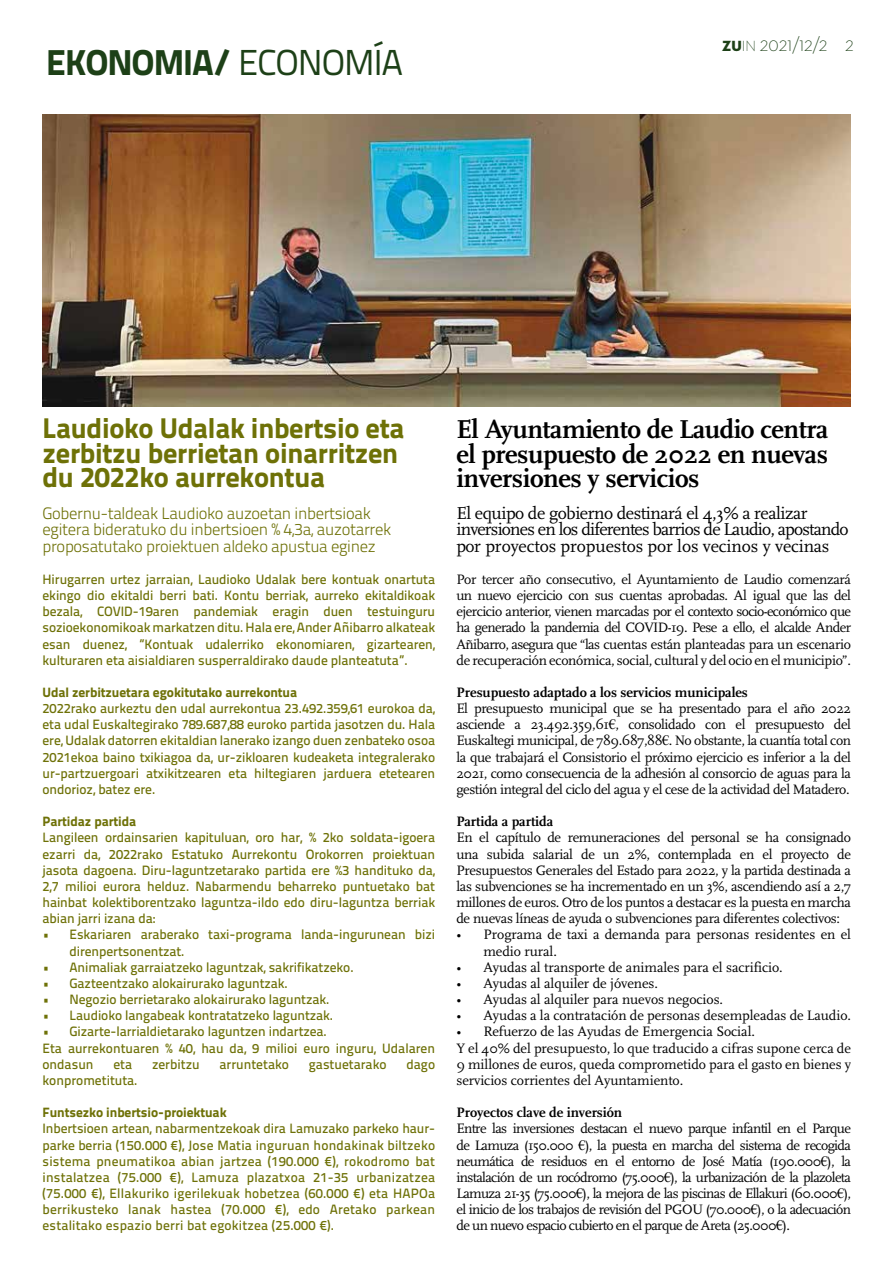
<style>
.page{position:relative;width:893px;height:1263px;background:#fff}
.page>*{position:absolute;margin:0;border:0;box-sizing:border-box;transform-origin:0 0}
.t1{font:36px "Titillium Text 25 L 999 wt";letter-spacing:-.03em;color:#1d4017}
.t2{font:28.5px/24.2px "Titillium Text 25 L 999 wt";letter-spacing:-.01em;color:#6e7107}
.t3{font:700 27px/24.3px "Scala";letter-spacing:-.015em;color:#000;text-align:justify}
.t4{font:300 21px "Neutraface 2 Display";color:#1d4017}
.t5{font:18px/16.2px "Scala";letter-spacing:-.025em;color:#000}
.t6{font:16.5px/16.2px "Titillium Text 25 L 250 wt";letter-spacing:-.02em;color:#6e7107}
.t7{font:14.25px/16.2px "Scala";letter-spacing:-.005em;color:#000;text-align:justify}
.t8{font:700 14.25px "Scala";letter-spacing:-.005em;color:#000}
.t9{font:13.5px/16.2px "Titillium Text 25 L 600 wt";letter-spacing:-.005em;color:#6e7107;text-align:justify}
.t10{font:13.5px "Titillium Text 25 L 999 wt";letter-spacing:-.005em;color:#6e7107}
.s1{font-family:"Titillium Text 25 L 400 wt"}
.s2{font-family:"Neutraface 2 Display Titling";font-weight:400;font-size:15px}
.s3{font-size:15px}
.s4{font-family:"Times New Roman"}
</style>
<div class="page">
<img style="left:42px;top:115px;width:808px;height:291px">
<h1 class="t1" style="left:46px;top:34px;width:359px">EKONOMIA/ <span class="s1">ECONOMÍA</span></h1>
<h3 class="t4" style="left:722px;top:32px;width:133px"><span class="s2">ZU</span><span class="s3">IN</span> 2021/12/2 2</h3>
<h2 class="t2" style="left:43px;top:415px;width:363px">Laudioko Udalak inbertsio eta zerbitzu berrietan oinarritzen du 2022ko aurrekontua</h2>
<p class="t6" style="left:43px;top:504px;width:350px">Gobernu-taldeak Laudioko auzoetan inbertsioak egitera bideratuko du inbertsioen % 4,3a, auzotarrek proposatutako proiektuen aldeko apustua eginez</p>
<p class="t9" style="left:43px;top:570px;width:394px">Hirugarren urtez jarraian, Laudioko Udalak bere kontuak onartuta ekingo dio ekitaldi berri bati. Kontu berriak, aurreko ekitaldikoak bezala, COVID-19aren pandemiak eragin duen testuinguru sozioekonomikoak markatzen ditu. Hala ere, Ander Añibarro alkateak esan duenez, “Kontuak udalerriko ekonomiaren, gizartearen, kulturaren eta aisialdiaren susperraldirako daude planteatuta”.</p>
<p class="t10" style="left:43px;top:682px;width:256px">Udal zerbitzuetara egokitutako aurrekontua</p>
<p class="t9" style="left:43px;top:699px;width:394px">2022rako aurkeztu den udal aurrekontua 23.492.359,61 eurokoa da, eta udal Euskaltegirako 789.687,88 euroko partida jasotzen du. Hala ere, Udalak datorren ekitaldian lanerako izango duen zenbateko osoa 2021ekoa baino txikiagoa da, ur-zikloaren kudeaketa integralerako ur-partzuergoari atxikitzearen eta hiltegiaren jarduera etetearen ondorioz, batez ere.</p>
<p class="t10" style="left:43px;top:811px;width:95px">Partidaz partida</p>
<p class="t9" style="left:43px;top:829px;width:394px">Langileen ordainsarien kapituluan, oro har, % 2ko soldata-igoera ezarri da, 2022rako Estatuko Aurrekontu Orokorren proiektuan jasota dagoena. Diru-laguntzetarako partida ere %3 handituko da, 2,7 milioi eurora helduz. Nabarmendu beharreko puntuetako bat hainbat kolektiborentzako laguntza-ildo edo diru-laguntza berriak abian jarri izana da:</p>
<p class="t9" style="left:70px;top:926px;width:367px;text-indent:-27px">• Eskariaren araberako taxi-programa landa-ingurunean bizi direnpertsonentzat.</p>
<p class="t9" style="left:43px;top:958px;width:313px">• Animaliak garraiatzeko laguntzak, sakrifikatzeko.</p>
<p class="t9" style="left:43px;top:974px;width:247px">• Gazteentzako alokairurako laguntzak.</p>
<p class="t9" style="left:43px;top:990px;width:289px">• Negozio berrietarako alokairurako laguntzak.</p>
<p class="t9" style="left:43px;top:1007px;width:292px">• Laudioko langabeak kontratatzeko laguntzak.</p>
<p class="t9" style="left:43px;top:1023px;width:394px;text-align:left">• Gizarte-larrialdietarako laguntzen indartzea.<br>Eta aurrekontuaren % 40, hau da, 9 milioi euro inguru, Udalaren ondasun</p>
<p class="t9" style="left:113px;top:1055px;width:20px">eta</p>
<p class="t9" style="left:152px;top:1055px;width:49px">zerbitzu</p>
<p class="t9" style="left:220px;top:1055px;width:71px">arruntetako</p>
<p class="t9" style="left:309px;top:1055px;width:79px">gastuetarako</p>
<p class="t9" style="left:406px;top:1055px;width:30px">dago</p>
<p class="t9" style="left:43px;top:1071px;width:97px">konprometituta.</p>
<p class="t10" style="left:43px;top:1102px;width:186px">Funtsezko inbertsio-proiektuak</p>
<p class="t9" style="left:43px;top:1120px;width:394px">Inbertsioen artean, nabarmentzekoak dira Lamuzako parkeko haur&shy;parke berria (150.000 €), Jose Matia inguruan hondakinak biltzeko sistema pneumatikoa abian jartzea (190.000 €), rokodromo bat instalatzea (75.000 €), Lamuza plazatxoa 21-35 urbanizatzea (75.000 €), Ellakuriko igerilekuak hobetzea (60.000 €) eta HAPOa berrikusteko lanak hastea (70.000 €), edo Aretako parkean estalitako espazio berri bat egokitzea (25.000 €).</p>
<h3 class="t3" style="left:456px;top:418px;width:373px">El Ayuntamiento de Laudio centra el presupuesto de 2022 en nuevas inversiones y servicios</h3>
<p class="t5" style="left:456px;top:506px;width:394px">El equipo de gobierno destinará el 4,3% a realizar inversiones en los diferentes barrios de Laudio, apostando por proyectos propuestos por los vecinos y vecinas</p>
<p class="t7" style="left:456px;top:571px;width:396px">Por tercer año consecutivo, el Ayuntamiento de Laudio comenzará un nuevo ejercicio con sus cuentas aprobadas. Al igual que las del ejercicio anterior, vienen marcadas por el contexto socio-económico que ha generado la pandemia del COVID-19. Pese a ello, el alcalde Ander Añibarro, asegura que “las cuentas están planteadas para un escenario de recuperación económica, social, cultural y del ocio en el municipio”.</p>
<p class="t8" style="left:456px;top:684px;width:293px">Presupuesto adaptado a los servicios municipales</p>
<p class="t7" style="left:456px;top:701px;width:396px">El presupuesto municipal que se ha presentado para el año 2022 asciende a 23.492.359,61<span class="s4">€</span>, consolidado con el presupuesto del Euskaltegi municipal, de 789.687,88<span class="s4">€</span>. No obstante, la cuantía total con la que trabajará el Consistorio el próximo ejercicio es inferior a la del 2021, como consecuencia de la adhesión al consorcio de aguas para la gestión integral del ciclo del agua y el cese de la actividad del Matadero.</p>
<p class="t8" style="left:456px;top:813px;width:98px">Partida a partida</p>
<p class="t7" style="left:456px;top:830px;width:396px">En el capítulo de remuneraciones del personal se ha consignado una subida salarial de un 2%, contemplada en el proyecto de Presupuestos Generales del Estado para 2022, y la partida destinada a las subvenciones se ha incrementado en un 3%, ascendiendo así a 2,7 millones de euros. Otro de los puntos a destacar es la puesta en marcha de nuevas líneas de ayuda o subvenciones para diferentes colectivos:</p>
<p class="t7" style="left:483px;top:927px;width:369px;text-indent:-27px">• Programa de taxi a demanda para personas residentes en el medio rural.</p>
<p class="t7" style="left:456px;top:959px;width:328px">• Ayudas al transporte de animales para el sacrificio.</p>
<p class="t7" style="left:456px;top:975px;width:203px">• Ayudas al alquiler de jóvenes.</p>
<p class="t7" style="left:456px;top:991px;width:268px">• Ayudas al alquiler para nuevos negocios.</p>
<p class="t7" style="left:456px;top:1008px;width:396px">• Ayudas a la contratación de personas desempleadas de Laudio.</p>
<p class="t7" style="left:456px;top:1024px;width:396px;text-align:left">• Refuerzo de las Ayudas de Emergencia Social.<br>Y el 40% del presupuesto, lo que traducido a cifras supone cerca de 9 millones de euros, queda comprometido para el gasto en bienes y servicios corrientes del Ayuntamiento.</p>
<p class="t8" style="left:456px;top:1104px;width:167px">Proyectos clave de inversión</p>
<p class="t7" style="left:456px;top:1121px;width:396px">Entre las inversiones destacan el nuevo parque infantil en el Parque de Lamuza (150.000 <span class="s4">€</span>), la puesta en marcha del sistema de recogida neumática de residuos en el entorno de José Matía (190.000<span class="s4">€</span>), la instalación de un rocódromo (75.000<span class="s4">€</span>), la urbanización de la plazoleta Lamuza 21-35 (75.000<span class="s4">€</span>), la mejora de las piscinas de Ellakuri (60.000<span class="s4">€</span>), el inicio de los trabajos de revisión del PGOU (70.000<span class="s4">€</span>), o la adecuación de un nuevo espacio cubierto en el parque de Areta (25.000<span class="s4">€</span>).</p>
</div>
